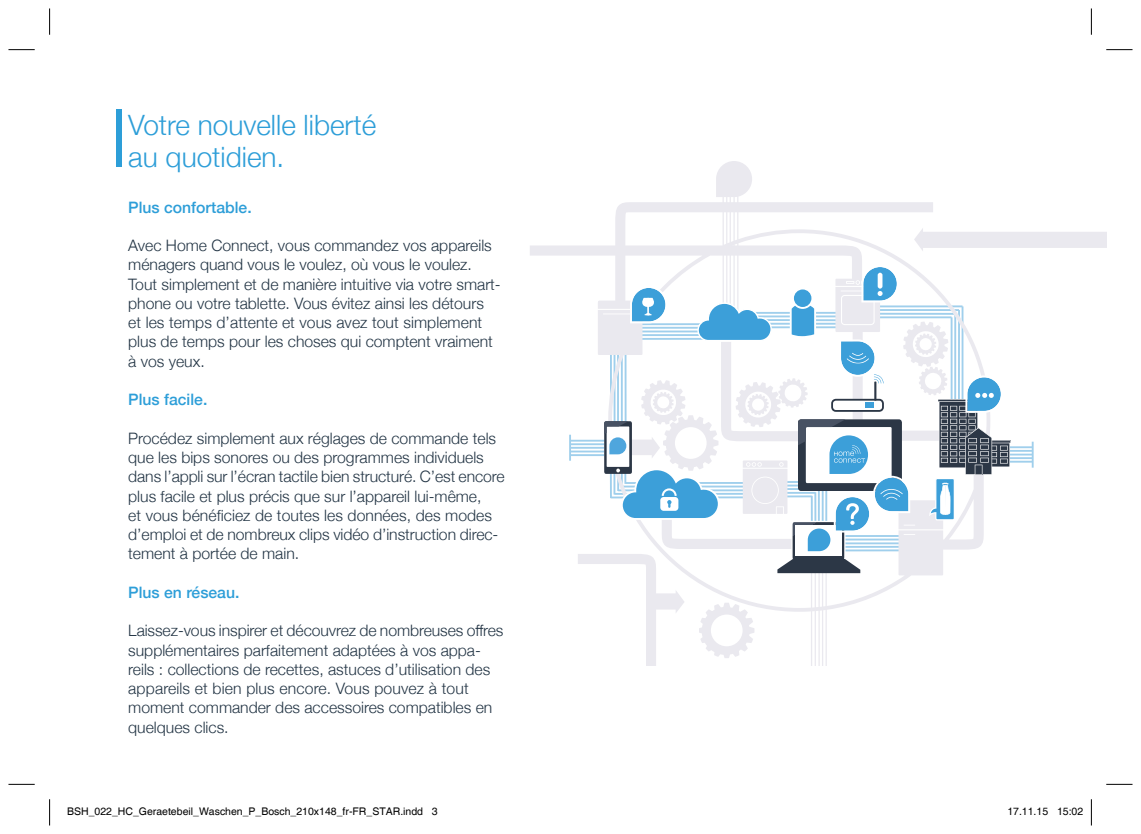
<style>
.page{position:relative;width:1141px;height:834px;background:#fff}
.page>*{position:absolute;margin:0;border:0;box-sizing:border-box;transform-origin:0 0}
.t1{font:300 28px/31.5px "Helvetica Neue";color:#2d9ed8}
.t2{font:300 15.75px/19.2px "Helvetica Neue";color:#223444}
.t3{font:500 15.75px "Helvetica Neue";color:#2d9ed8}
.t4{font:10.5px "Helvetica";color:#000}
</style>
<div class="page">
<div style="left:117px;top:109px;width:5px;height:57px;background:#2d9ed8"></div>
<svg style="left:530px;top:161px;width:576px;height:504px"></svg>
<hr style="left:986px;top:440px;width:25px;height:3px;background:#fff">
<svg style="left:697px;top:302px;width:75px;height:39px"></svg>
<svg style="left:861px;top:265px;width:38px;height:37px"></svg>
<hr style="left:878px;top:273px;width:4px;height:15px;background:#fff;border-radius:2px">
<svg style="left:929px;top:375px;width:81px;height:145px"></svg>
<svg style="left:630px;top:286px;width:37px;height:37px"></svg>
<svg style="left:790px;top:287px;width:26px;height:52px"></svg>
<svg style="left:831px;top:339px;width:53px;height:73px"></svg>
<svg style="left:777px;top:419px;width:133px;height:154px"></svg>
<svg style="left:604px;top:421px;width:116px;height:99px"></svg>
<svg style="left:8px;top:49px;width:27px;height:1px"></svg>
<svg style="left:1106px;top:49px;width:26px;height:1px"></svg>
<svg style="left:8px;top:783px;width:27px;height:1px"></svg>
<svg style="left:1106px;top:783px;width:26px;height:1px"></svg>
<svg style="left:49px;top:8px;width:1px;height:27px"></svg>
<svg style="left:49px;top:799px;width:1px;height:26px"></svg>
<svg style="left:1091px;top:8px;width:1px;height:27px"></svg>
<svg style="left:1091px;top:799px;width:1px;height:26px"></svg>
<h1 class="t1" style="left:128px;top:108px;width:249px">Votre nouvelle liberté au quotidien.</h1>
<p class="t3" style="left:128px;top:194px;width:125px">Plus confortable.</p>
<p class="t2" style="left:128px;top:235px;width:374px">Avec Home Connect, vous commandez vos appareils ménagers quand vous le voulez, où vous le voulez.<br>Tout simplement et de manière intuitive via votre smart&shy;phone ou votre tablette. Vous évitez ainsi les détours<br>et les temps d’attente et vous avez tout simplement plus de temps pour les choses qui comptent vraiment à vos yeux.</p>
<p class="t3" style="left:128px;top:387px;width:81px">Plus facile.</p>
<p class="t2" style="left:128px;top:427px;width:378px">Procédez simplement aux réglages de commande tels que les bips sonores ou des programmes individuels dans l’appli sur l’écran tactile bien structuré. C’est encore plus facile et plus précis que sur l’appareil lui-même,<br>et vous bénéficiez de toutes les données, des modes d’emploi et de nombreux clips vidéo d’instruction direc&shy;tement à portée de main.</p>
<p class="t3" style="left:128px;top:579px;width:113px">Plus en réseau.</p>
<p class="t2" style="left:128px;top:620px;width:377px">Laissez-vous inspirer et découvrez de nombreuses offres supplémentaires parfaitement adaptées à vos appa&shy;reils : collections de recettes, astuces d’utilisation des appareils et bien plus encore. Vous pouvez à tout moment commander des accessoires compatibles en quelques clics.</p>
<p class="t4" style="left:67px;top:805px;width:372px">BSH_022_HC_Geraetebeil_Waschen_P_Bosch_210x148_fr-FR_STAR.indd 3</p>
<p class="t4" style="left:1007px;top:805px;width:77px">17.11.15 15:02</p>
</div>
